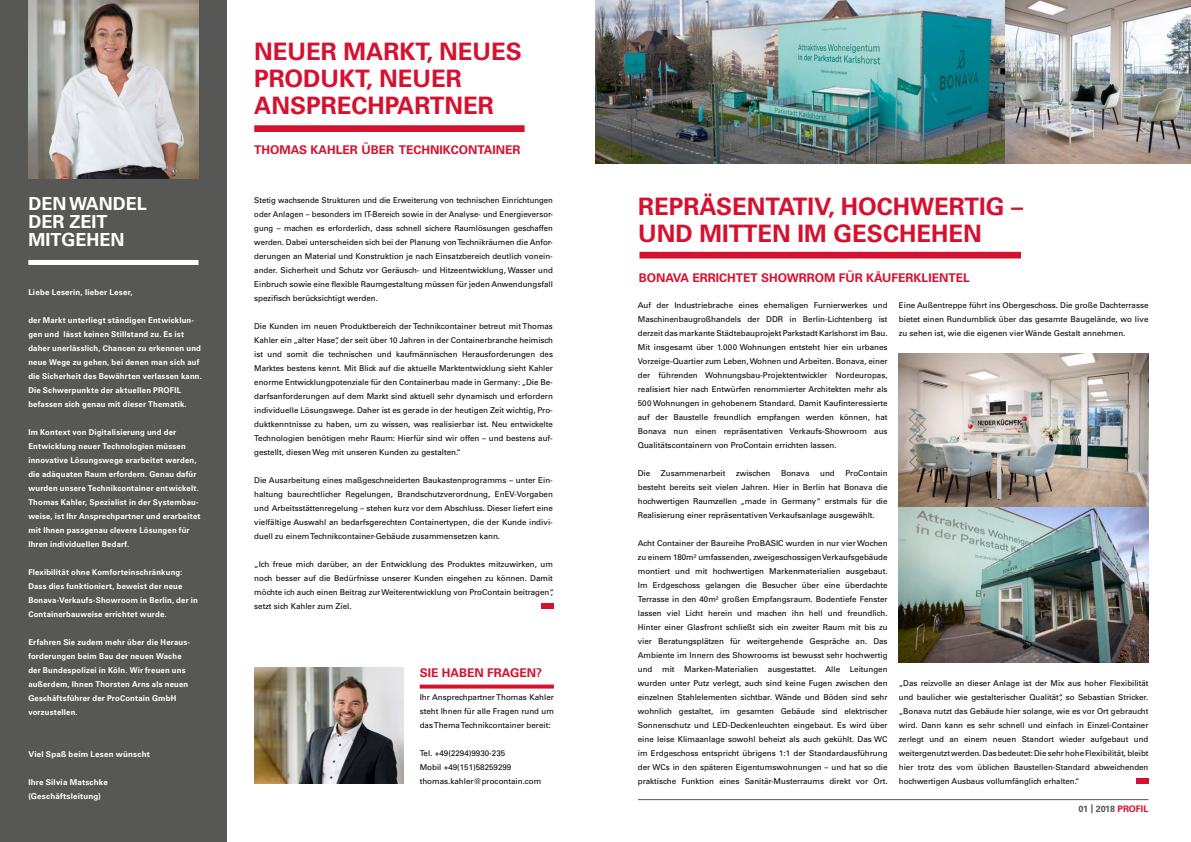
<style>
.page{position:relative;width:1191px;height:842px;background:#fff}
.page>*{position:absolute;margin:0;border:0;box-sizing:border-box;transform-origin:0 0}
.t1{font:700 24px/27px "Univers LT Pro 65";color:#d51130}
.t2{font:700 18px "Univers LT Pro 65";color:#fff}
.t3{font:700 12px "Univers LT Pro 65";color:#d51130}
.t4{font:700 9px "Univers LT Pro 65";color:#575756}
.t5{font:8px/14px "Univers LT Pro 55 Roman";color:#000;text-align:justify}
.t6{font:700 8px/14px "Univers LT Pro 65";letter-spacing:.02em;color:#fff}
.s1{color:#d51130}
</style>
<div class="page">
<div style="left:0;top:0;width:227px;height:842px;background:#575756"></div>
<img style="left:28px;top:0;width:170px;height:179px">
<div style="left:28px;top:260px;width:170px;height:5px;background:#fff"></div>
<hr style="left:638px;top:799px;width:510px;height:1px;background:#575756">
<div style="left:541px;top:604px;width:12px;height:5px;background:#d51130"></div>
<div style="left:1136px;top:779px;width:12px;height:5px;background:#d51130"></div>
<img style="left:254px;top:667px;width:149px;height:117px">
<svg style="left:420px;top:684px;width:134px;height:4px"></svg>
<div style="left:254px;top:125px;width:270px;height:7px;background:#d51130"></div>
<img style="left:899px;top:354px;width:249px;height:308px">
<img style="left:595px;top:0;width:596px;height:163px">
<div style="left:639px;top:252px;width:382px;height:6px;background:#d51130"></div>
<p class="t2" style="left:28px;top:191px;width:120px">DEN WANDEL</p>
<p class="t2" style="left:28px;top:209px;width:81px">DER ZEIT</p>
<p class="t2" style="left:28px;top:227px;width:97px">MITGEHEN</p>
<p class="t6" style="left:28px;top:285px;width:106px">Liebe Leserin, lieber Leser,</p>
<p class="t6" style="left:28px;top:313px;width:175px">der Markt unterliegt ständigen Entwicklun&shy;gen und lässt keinen Stillstand zu. Es ist daher unerlässlich, Chancen zu erkennen und neue Wege zu gehen, bei denen man sich auf die Sicherheit des Bewährten verlassen kann.<br>Die Schwerpunkte der aktuellen PROFIL befassen sich genau mit dieser Thematik.</p>
<p class="t6" style="left:28px;top:425px;width:174px">Im Kontext von Digitalisierung und der Entwicklung neuer Technologien müssen innovative Lösungswege erarbeitet werden, die adäquaten Raum erfordern. Genau dafür wurden unsere Technikcontainer entwickelt.<br>Thomas Kahler, Spezialist in der Systembau&shy;weise, ist Ihr Ansprechpartner und erarbeitet mit Ihnen passgenau clevere Lösungen für Ihren individuellen Bedarf.</p>
<p class="t6" style="left:28px;top:565px;width:171px">Flexibilität ohne Komforteinschränkung:<br>Dass dies funktioniert, beweist der neue Bonava-Verkaufs-Showroom in Berlin, der in Containerbauweise errichtet wurde.</p>
<p class="t6" style="left:28px;top:635px;width:163px">Erfahren Sie zudem mehr über die Heraus&shy;forderungen beim Bau der neuen Wache der Bundespolizei in Köln. Wir freuen uns außerdem, Ihnen Thorsten Arns als neuen Geschäftsführer der ProContain GmbH vorzustellen.</p>
<p class="t6" style="left:28px;top:747px;width:123px">Viel Spaß beim Lesen wünscht</p>
<p class="t6" style="left:28px;top:775px;width:81px">Ihre Silvia Matschke</p>
<p class="t6" style="left:28px;top:789px;width:74px">(Geschäftsleitung)</p>
<p class="t1" style="left:254px;top:37px;width:269px">NEUER MARKT, NEUES<br>PRODUKT, NEUER<br>ANSPRECHPARTNER</p>
<p class="t3" style="left:254px;top:141px;width:268px">THOMAS KAHLER ÜBER TECHNIKCONTAINER</p>
<p class="t5" style="left:254px;top:193px;width:300px">Stetig wachsende Strukturen und die Erweiterung von technischen Einrichtungen oder Anlagen – besonders im IT-Bereich sowie in der Analyse- und Energieversor&shy;gung – machen es erforderlich, dass schnell sichere Raumlösungen geschaffen werden. Dabei unterscheiden sich bei der Planung von Technikräumen die Anfor&shy;derungen an Material und Konstruktion je nach Einsatzbereich deutlich vonein&shy;ander. Sicherheit und Schutz vor Geräusch- und Hitzeentwicklung, Wasser und Einbruch sowie eine flexible Raumgestaltung müssen für jeden Anwendungsfall spezifisch berücksichtigt werden.</p>
<p class="t5" style="left:254px;top:319px;width:300px">Die Kunden im neuen Produktbereich der Technikcontainer betreut mit Thomas Kahler ein „alter Hase“, der seit über 10 Jahren in der Containerbranche heimisch ist und somit die technischen und kaufmännischen Herausforderungen des Marktes bestens kennt. Mit Blick auf die aktuelle Marktentwicklung sieht Kahler enorme Entwicklungpotenziale für den Containerbau made in Germany: „Die Be&shy;darfsanforderungen auf dem Markt sind aktuell sehr dynamisch und erfordern individuelle Lösungswege. Daher ist es gerade in der heutigen Zeit wichtig, Pro&shy;duktkenntnisse zu haben, um zu wissen, was realisierbar ist. Neu entwickelte Technologien benötigen mehr Raum: Hierfür sind wir offen – und bestens auf&shy;gestellt, diesen Weg mit unseren Kunden zu gestalten.“</p>
<p class="t5" style="left:254px;top:473px;width:300px">Die Ausarbeitung eines maßgeschneiderten Baukastenprogramms – unter Ein&shy;haltung baurechtlicher Regelungen, Brandschutzverordnung, EnEV-Vorgaben und Arbeitsstättenregelung – stehen kurz vor dem Abschluss. Dieser liefert eine vielfältige Auswahl an bedarfsgerechten Containertypen, die der Kunde indivi&shy;duell zu einem Technikcontainer-Gebäude zusammensetzen kann.</p>
<p class="t5" style="left:254px;top:557px;width:301px;text-align:left">„Ich freue mich darüber, an der Entwicklung des Produktes mitzuwirken, um noch besser auf die Bedürfnisse unserer Kunden eingehen zu können. Damit möchte ich auch einen Beitrag zur Weiterentwicklung von ProContain beitragen“, setzt sich Kahler zum Ziel.</p>
<p class="t3" style="left:420px;top:664px;width:124px">SIE HABEN FRAGEN?</p>
<p class="t5" style="left:420px;top:690px;width:136px">Ihr Ansprechpartner Thomas Kahler steht Ihnen für alle Fragen rund um das Thema Technikcontainer bereit:</p>
<p class="t5" style="left:420px;top:746px;width:87px">Tel. +49(2294)9930-235</p>
<p class="t5" style="left:420px;top:760px;width:93px">Mobil +49(151)58259299</p>
<p class="t5" style="left:420px;top:774px;width:123px">thomas.kahler@procontain.com</p>
<p class="t1" style="left:638px;top:191px;width:386px">REPRÄSENTATIV, HOCHWERTIG –</p>
<p class="t1" style="left:638px;top:218px;width:345px">UND MITTEN IM GESCHEHEN</p>
<p class="t3" style="left:639px;top:269px;width:332px">BONAVA ERRICHTET SHOWRROM FÜR KÄUFERKLIENTEL</p>
<p class="t5" style="left:638px;top:298px;width:251px">Auf der Industriebrache eines ehemaligen Furnierwerkes und Maschinenbaugroßhandels der DDR in Berlin-Lichtenberg ist derzeit das markante Städtebauprojekt Parkstadt Karlshorst im Bau.<br>Mit insgesamt über 1.000 Wohnungen entsteht hier ein urbanes Vorzeige-Quartier zum Leben, Wohnen und Arbeiten. Bonava, einer der führenden Wohnungsbau-Projektentwickler Nordeuropas, realisiert hier nach Entwürfen renommierter Architekten mehr als 500 Wohnungen in gehobenem Standard. Damit Kaufinteressierte auf der Baustelle freundlich empfangen werden können, hat Bonava nun einen repräsentativen Verkaufs-Showroom aus Qualitätscontainern von ProContain errichten lassen.</p>
<p class="t5" style="left:638px;top:466px;width:14px">Die</p>
<p class="t5" style="left:661px;top:466px;width:66px">Zusammenarbeit</p>
<p class="t5" style="left:736px;top:466px;width:36px">zwischen</p>
<p class="t5" style="left:781px;top:466px;width:30px">Bonava</p>
<p class="t5" style="left:820px;top:466px;width:16px">und</p>
<p class="t5" style="left:638px;top:466px;width:251px;text-indent:208px">ProContain besteht bereits seit vielen Jahren. Hier in Berlin hat Bonava die hochwertigen Raumzellen „made in Germany“ erstmals für die Realisierung einer repräsentativen Verkaufsanlage ausgewählt.</p>
<p class="t5" style="left:638px;top:536px;width:251px">Acht Container der Baureihe ProBASIC wurden in nur vier Wochen zu einem 180m² umfassenden, zweigeschossigen Verkaufsgebäude montiert und mit hochwertigen Markenmaterialien ausgebaut.<br>Im Erdgeschoss gelangen die Besucher über eine überdachte Terrasse in den 40m² großen Empfangsraum. Bodentiefe Fenster lassen viel Licht herein und machen ihn hell und freundlich.<br>Hinter einer Glasfront schließt sich ein zweiter Raum mit bis zu vier Beratungsplätzen für weitergehende Gespräche an. Das Ambiente im Innern des Showrooms ist bewusst sehr hochwertig und mit Marken-Materialien ausgestattet. Alle Leitungen wurden unter Putz verlegt, auch sind keine Fugen zwischen den einzelnen Stahlelementen sichtbar. Wände und Böden sind sehr wohnlich gestaltet, im gesamten Gebäude sind elektrischer Sonnenschutz und LED-Deckenleuchten eingebaut. Es wird über eine leise Klimaanlage sowohl beheizt als auch gekühlt. Das WC im Erdgeschoss entspricht übrigens 1:1 der Standardausführung der WCs in den späteren Eigentumswohnungen – und hat so die praktische Funktion eines Sanitär-Musterraums direkt vor Ort.</p>
<p class="t5" style="left:899px;top:298px;width:251px">Eine Außentreppe führt ins Obergeschoss. Die große Dachterrasse bietet einen Rundumblick über das gesamte Baugelände, wo live zu sehen ist, wie die eigenen vier Wände Gestalt annehmen.</p>
<p class="t5" style="left:899px;top:676px;width:251px">„Das reizvolle an dieser Anlage ist der Mix aus hoher Flexibilität und baulicher wie gestalterischer Qualität“, so Sebastian Stricker. „Bonava nutzt das Gebäude hier solange, wie es vor Ort gebraucht wird. Dann kann es sehr schnell und einfach in Einzel-Container zerlegt und an einem neuen Standort wieder aufgebaut und weitergenutzt werden. Das bedeutet: Die sehr hohe Flexibilität, bleibt hier trotz des vom üblichen Baustellen-Standard abweichenden hochwertigen Ausbaus vollumfänglich erhalten.“</p>
<p class="t4" style="left:1078px;top:802px;width:71px">01 | 2018 <span class="s1">PROFIL</span></p>
</div>
